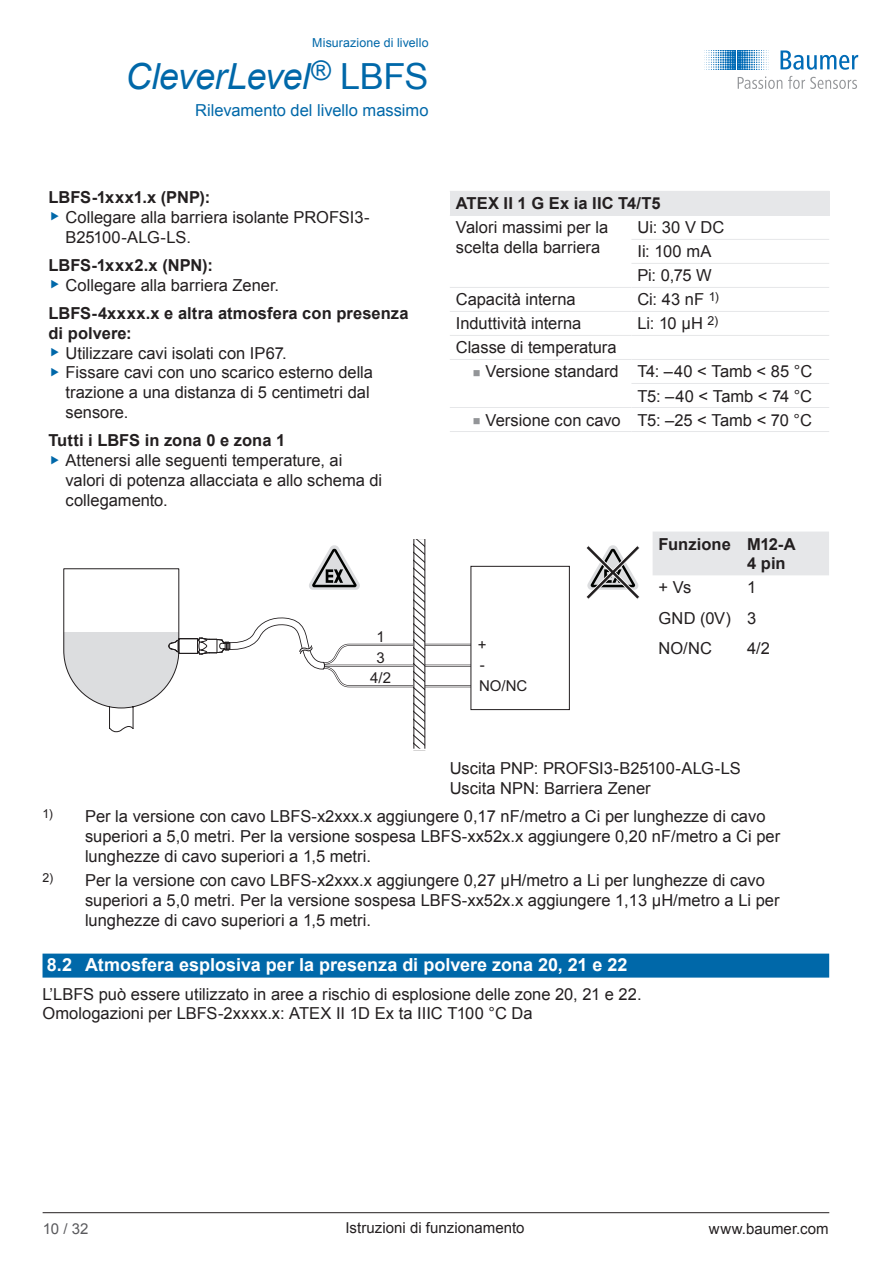
<style>
.page{position:relative;width:893px;height:1263px;background:#fff}
.page>*{position:absolute;margin:0;border:0;box-sizing:border-box;transform-origin:0 0}
.t1{font:italic 36px "Arial";letter-spacing:-.015em;color:#0068a9}
.t2{font:700 18px "Arial";color:#fff}
.Grundtext{font:16.5px/19.8px "Arial";color:#231f20}
.Tabelle_Grundtext{font:16.5px/19.8px "Arial";color:#231f20}
.Überschrift_4_Zwis{font:700 16.5px/19.8px "Arial";letter-spacing:.005em;color:#231f20}
.t3{font:16.5px "Arial";color:#0068a9}
.Tabelle_Kopfzeile{font:700 16.5px/19.8px "Arial";letter-spacing:.005em;color:#231f20}
.t4{font:15px/20.7px "Arial";color:#231f20;text-align:center}
.t5{font:15px "Arial";color:#5a5a5d}
.t6{font:12.3px "Arial";letter-spacing:.01em;color:#0068a9}
.s1{font-style:normal}
</style>
<div class="page">
<div style="left:43px;top:953px;width:786px;height:24px;background:#0068a9"></div>
<div style="left:450px;top:191px;width:379px;height:24px;background:#e6e7e9"></div>
<hr style="left:450px;top:215px;width:181px;height:1px;background:#e6e7e9">
<hr style="left:631px;top:215px;width:198px;height:1px;background:#e6e7e9">
<hr style="left:631px;top:239px;width:198px;height:1px;background:#e6e7e9">
<hr style="left:631px;top:263px;width:198px;height:1px;background:#e6e7e9">
<hr style="left:450px;top:287px;width:181px;height:1px;background:#e6e7e9">
<hr style="left:631px;top:287px;width:198px;height:1px;background:#e6e7e9">
<hr style="left:450px;top:311px;width:181px;height:1px;background:#e6e7e9">
<hr style="left:631px;top:311px;width:198px;height:1px;background:#e6e7e9">
<hr style="left:450px;top:335px;width:181px;height:1px;background:#e6e7e9">
<hr style="left:631px;top:335px;width:198px;height:1px;background:#e6e7e9">
<hr style="left:450px;top:359px;width:181px;height:1px;background:#e6e7e9">
<hr style="left:631px;top:359px;width:198px;height:1px;background:#e6e7e9">
<hr style="left:631px;top:383px;width:198px;height:1px;background:#e6e7e9">
<hr style="left:450px;top:407px;width:181px;height:1px;background:#e6e7e9">
<hr style="left:631px;top:407px;width:198px;height:1px;background:#e6e7e9">
<hr style="left:450px;top:431px;width:181px;height:1px;background:#e6e7e9">
<hr style="left:631px;top:431px;width:198px;height:1px;background:#e6e7e9">
<div style="left:653px;top:531px;width:176px;height:44px;background:#e6e7e9"></div>
<svg style="left:63px;top:539px;width:577px;height:210px"></svg>
<hr style="left:43px;top:1212px;width:786px;height:1px;background:#231f20">
<svg style="left:780px;top:50px;width:78px;height:20px"></svg>
<svg style="left:704px;top:50px;width:65px;height:20px"></svg>
<svg style="left:738px;top:76px;width:44px;height:13px"></svg>
<svg style="left:788px;top:76px;width:69px;height:13px"></svg>
<p class="t6" style="left:312px;top:34px;width:118px">Misurazione di livello</p>
<h1 class="t1" style="left:125px;top:53px;width:305px">CleverLevel<sup>®</sup> <span class="s1">LBFS</span></h1>
<p class="t3" style="left:195px;top:99px;width:235px">Rilevamento del livello massimo</p>
<p class="Überschrift_4_Zwis" style="left:49px;top:188px;width:163px">LBFS-1xxx1.x (PNP):</p>
<p class="Grundtext" style="left:66px;top:207px;width:306px">Collegare alla barriera isolante PROFSI3-<br>B25100-ALG-LS.</p>
<p class="Überschrift_4_Zwis" style="left:49px;top:256px;width:166px">LBFS-1xxx2.x (NPN):</p>
<p class="Grundtext" style="left:66px;top:275px;width:215px">Collegare alla barriera Zener.</p>
<p class="Überschrift_4_Zwis" style="left:49px;top:304px;width:362px">LBFS-4xxxx.x e altra atmosfera con presenza di polvere:</p>
<p class="Grundtext" style="left:66px;top:343px;width:223px">Utilizzare cavi isolati con IP67.</p>
<p class="Grundtext" style="left:66px;top:363px;width:309px">Fissare cavi con uno scarico esterno della trazione a una distanza di 5 centimetri dal sensore.</p>
<p class="Überschrift_4_Zwis" style="left:49px;top:431px;width:238px">Tutti i LBFS in zona 0 e zona 1</p>
<p class="Grundtext" style="left:66px;top:451px;width:318px">Attenersi alle seguenti temperature, ai valori di potenza allacciata e allo schema di collegamento.</p>
<p class="Überschrift_4_Zwis" style="left:456px;top:194px;width:206px">ATEX II 1 G Ex ia IIC T4/T5</p>
<p class="Tabelle_Grundtext" style="left:456px;top:218px;width:154px">Valori massimi per la scelta della barriera</p>
<p class="Tabelle_Grundtext" style="left:637px;top:218px;width:88px">Ui: 30 V DC</p>
<p class="Tabelle_Grundtext" style="left:637px;top:242px;width:75px">Ii: 100 mA</p>
<p class="Tabelle_Grundtext" style="left:637px;top:266px;width:76px">Pi: 0,75 W</p>
<p class="Tabelle_Grundtext" style="left:456px;top:290px;width:121px">Capacità interna</p>
<p class="Tabelle_Grundtext" style="left:637px;top:290px;width:83px">Ci: 43 nF <sup>1)</sup></p>
<p class="Tabelle_Grundtext" style="left:456px;top:314px;width:127px">Induttività interna</p>
<p class="Tabelle_Grundtext" style="left:637px;top:314px;width:82px">Li: 10 µH <sup>2)</sup></p>
<p class="Tabelle_Grundtext" style="left:456px;top:338px;width:162px">Classe di temperatura</p>
<p class="Grundtext" style="left:486px;top:362px;width:135px">Versione standard</p>
<p class="Tabelle_Grundtext" style="left:637px;top:362px;width:176px">T4: –40 &lt; Tamb &lt; 85 °C</p>
<p class="Tabelle_Grundtext" style="left:637px;top:386px;width:176px">T5: –40 &lt; Tamb &lt; 74 °C</p>
<p class="Grundtext" style="left:486px;top:410px;width:137px">Versione con cavo</p>
<p class="Tabelle_Grundtext" style="left:637px;top:410px;width:176px">T5: –25 &lt; Tamb &lt; 70 °C</p>
<p class="t4" style="left:370px;top:627px;width:22px">1<br>3<br>4/2</p>
<p class="t4" style="left:478px;top:634px;width:51px;text-align:left">+<br>-<br>NO/NC</p>
<p class="Tabelle_Kopfzeile" style="left:659px;top:534px;width:74px">Funzione</p>
<p class="Tabelle_Kopfzeile" style="left:747px;top:534px;width:50px">M12-A<br>4 pin</p>
<p class="Tabelle_Grundtext" style="left:659px;top:578px;width:34px">+ Vs</p>
<p class="Tabelle_Grundtext" style="left:747px;top:578px;width:11px">1</p>
<p class="Tabelle_Grundtext" style="left:659px;top:608px;width:74px">GND (0V)</p>
<p class="Tabelle_Grundtext" style="left:747px;top:608px;width:11px">3</p>
<p class="Tabelle_Grundtext" style="left:659px;top:639px;width:55px">NO/NC</p>
<p class="Tabelle_Grundtext" style="left:747px;top:639px;width:25px">4/2</p>
<p class="Tabelle_Grundtext" style="left:450px;top:759px;width:293px">Uscita PNP: PROFSI3-B25100-ALG-LS</p>
<p class="Tabelle_Grundtext" style="left:450px;top:778px;width:202px">Uscita NPN: Barriera Zener</p>
<p class="Grundtext" style="left:85px;top:807px;width:697px;text-indent:-43px"><sup>1)</sup> Per la versione con cavo LBFS-x2xxx.x aggiungere 0,17 nF/metro a Ci per lunghezze di cavo superiori a 5,0 metri. Per la versione sospesa LBFS-xx52x.x aggiungere 0,20 nF/metro a Ci per lunghezze di cavo superiori a 1,5 metri.</p>
<p class="Grundtext" style="left:85px;top:870px;width:696px;text-indent:-43px"><sup>2)</sup> Per la versione con cavo LBFS-x2xxx.x aggiungere 0,27 μH/metro a Li per lunghezze di cavo superiori a 5,0 metri. Per la versione sospesa LBFS-xx52x.x aggiungere 1,13 μH/metro a Li per lunghezze di cavo superiori a 1,5 metri.</p>
<p class="t2" style="left:47px;top:953px;width:582px">8.2 Atmosfera esplosiva per la presenza di polvere zona 20, 21 e 22</p>
<p class="Grundtext" style="left:43px;top:984px;width:601px">L’LBFS può essere utilizzato in aree a rischio di esplosione delle zone 20, 21 e 22.</p>
<p class="Grundtext" style="left:43px;top:1004px;width:492px">Omologazioni per LBFS-2xxxx.x: ATEX II 1D Ex ta IIIC T100 °C Da</p>
<p class="t4" style="left:345px;top:1218px;width:181px">Istruzioni di funzionamento</p>
<p class="t5" style="left:43px;top:1219px;width:47px">10 / 32</p>
<p class="t4" style="left:709px;top:1218px;width:121px">www.baumer.com</p>
</div>
